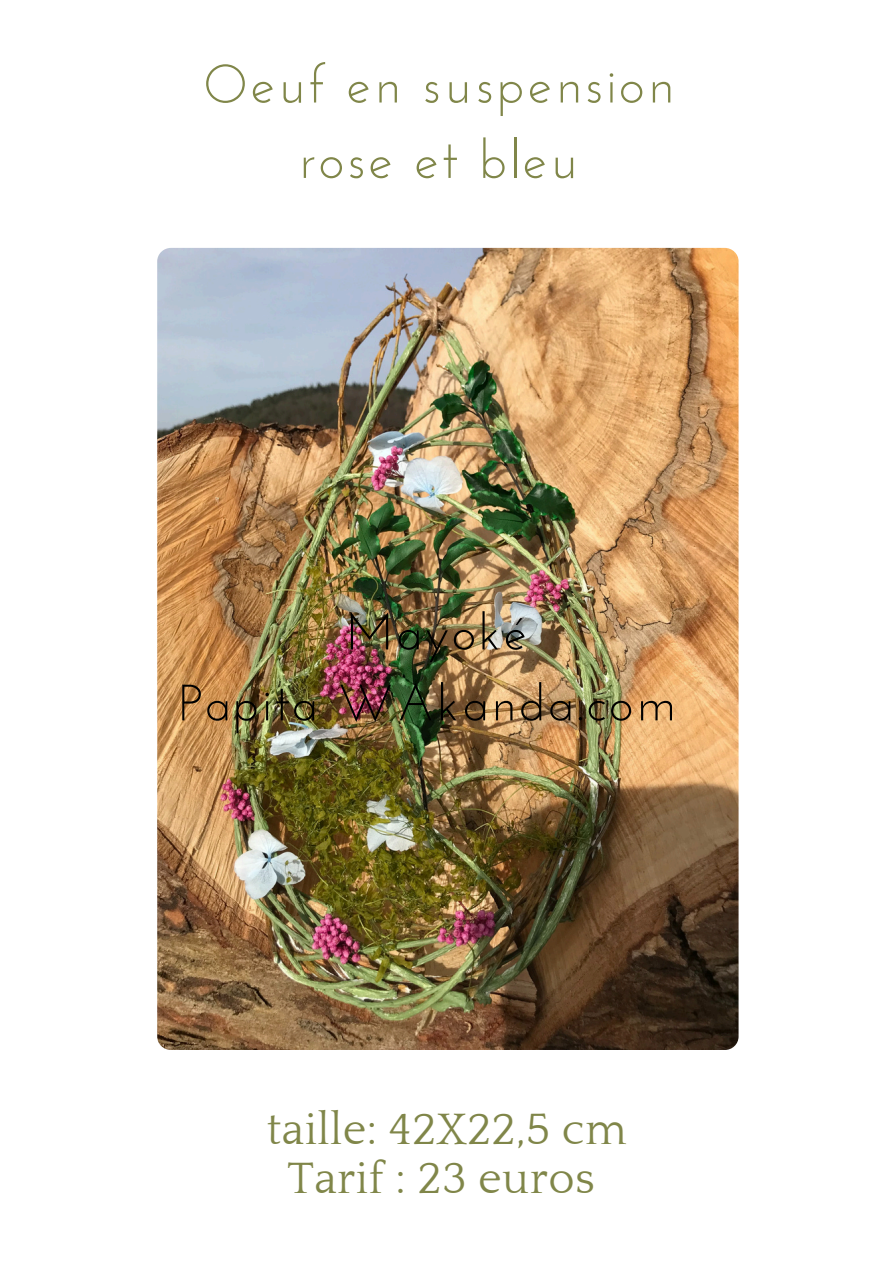
<style>
.page{position:relative;width:894px;height:1264px;background:#fff}
.page>*{position:absolute;margin:0;border:0;box-sizing:border-box;transform-origin:0 0}
.t1{font:54px/75.3px "Josefin Sans";letter-spacing:.05em;color:#808649;text-align:center}
.t2{font:51px/70.8px "Josefin Sans";letter-spacing:.05em;color:#000;text-align:center}
.t3{font:45px "Quattrocento";letter-spacing:.01em;color:#808649}
</style>
<div class="page">
<img style="left:157px;top:248px;width:581px;height:801px;border-radius:14px">
<p class="t1" style="left:203px;top:51px;width:472px">Oeuf en suspension rose et bleu</p>
<p class="t2" style="left:178px;top:601px;width:499px">Mayoké<br>Papita WAkanda.com</p>
<h1 class="t3" style="left:267px;top:1105px;width:361px">taille: 42X22,5 cm</h1>
<p class="t3" style="left:287px;top:1155px;width:309px">Tarif : 23 euros</p>
</div>
